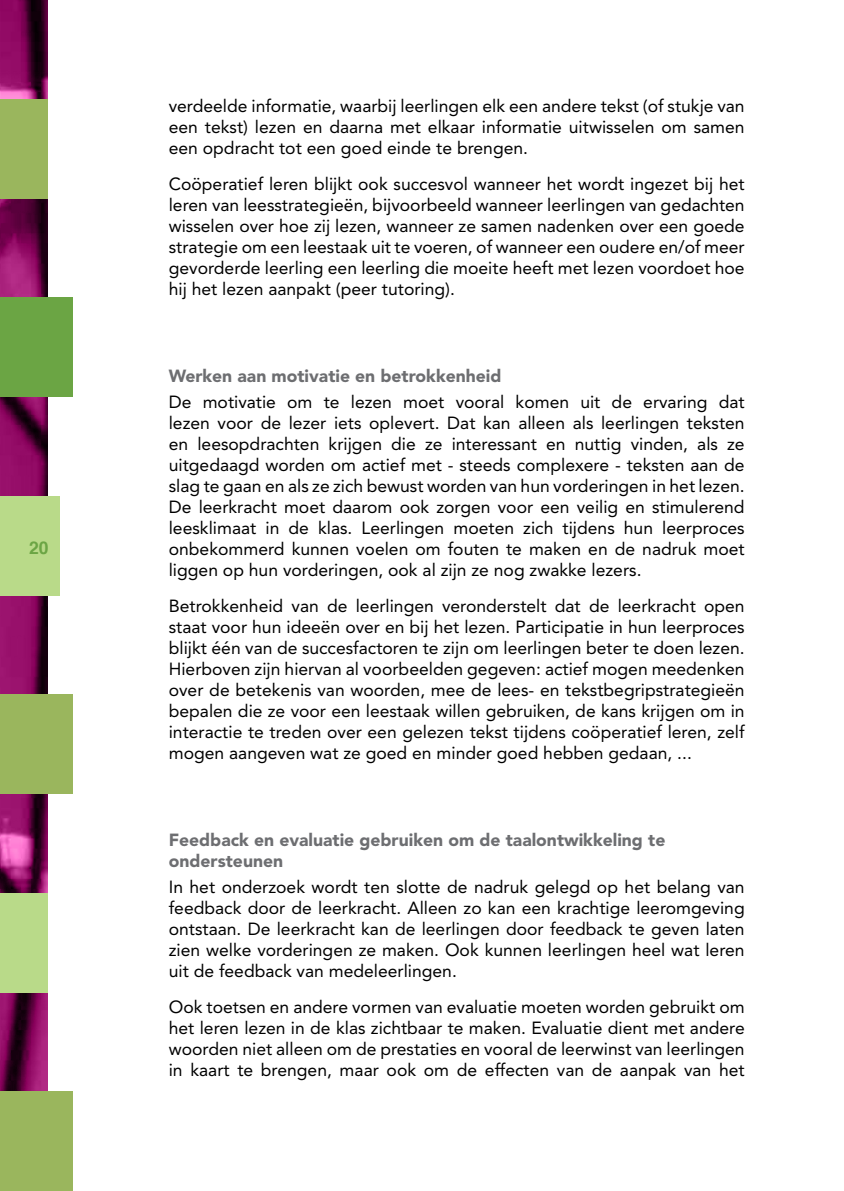
<style>
.page{position:relative;width:844px;height:1191px;background:#fff}
.page>*{position:absolute;margin:0;border:0;box-sizing:border-box;transform-origin:0 0}
.t1{font:17.5px/21px "Avenir LT Std";color:#000;text-align:justify}
.t2{font:900 17.5px/21px "Avenir LT Std";color:#6d6e71}
.t3{font:700 17.5px "Helvetica";color:#6ba544}
</style>
<div class="page">
<img style="left:0;top:0;width:48px;height:1091px">
<div style="left:0;top:99px;width:48px;height:99px;background:#9ab65d"></div>
<div style="left:0;top:298px;width:73px;height:99px;background:#6ba544"></div>
<div style="left:0;top:496px;width:60px;height:99px;background:#b9da89"></div>
<div style="left:0;top:694px;width:73px;height:100px;background:#9ab65d"></div>
<div style="left:0;top:893px;width:48px;height:99px;background:#b9da89"></div>
<div style="left:0;top:1091px;width:73px;height:100px;background:#9ab65d"></div>
<p class="t3" style="left:29px;top:533px;width:21px">20</p>
<p class="t1" style="left:169px;top:96px;width:577px">verdeelde informatie, waarbij leerlingen elk een andere tekst (of stukje van een tekst) lezen en daarna met elkaar informatie uitwisselen om samen een opdracht tot een goed einde te brengen.</p>
<p class="t1" style="left:169px;top:174px;width:577px">Coöperatief leren blijkt ook succesvol wanneer het wordt ingezet bij het leren van leesstrategieën, bijvoorbeeld wanneer leerlingen van gedachten wisselen over hoe zij lezen, wanneer ze samen nadenken over een goede strategie om een leestaak uit te voeren, of wanneer een oudere en/of meer gevorderde leerling een leerling die moeite heeft met lezen voordoet hoe hij het lezen aanpakt (peer tutoring).</p>
<p class="t2" style="left:169px;top:365px;width:334px">Werken aan motivatie en betrokkenheid</p>
<p class="t1" style="left:169px;top:391px;width:577px">De motivatie om te lezen moet vooral komen uit de ervaring dat lezen voor de lezer iets oplevert. Dat kan alleen als leerlingen teksten en leesopdrachten krijgen die ze interessant en nuttig vinden, als ze uitgedaagd worden om actief met - steeds complexere - teksten aan de slag te gaan en als ze zich bewust worden van hun vorderingen in het lezen.<br>De leerkracht moet daarom ook zorgen voor een veilig en stimulerend leesklimaat in de klas. Leerlingen moeten zich tijdens hun leerproces onbekommerd kunnen voelen om fouten te maken en de nadruk moet liggen op hun vorderingen, ook al zijn ze nog zwakke lezers.</p>
<p class="t1" style="left:169px;top:595px;width:577px">Betrokkenheid van de leerlingen veronderstelt dat de leerkracht open staat voor hun ideeën over en bij het lezen. Participatie in hun leerproces blijkt één van de succesfactoren te zijn om leerlingen beter te doen lezen.<br>Hierboven zijn hiervan al voorbeelden gegeven: actief mogen meedenken over de betekenis van woorden, mee de lees- en tekstbegripstrategieën bepalen die ze voor een leestaak willen gebruiken, de kans krijgen om in interactie te treden over een gelezen tekst tijdens coöperatief leren, zelf mogen aangeven wat ze goed en minder goed hebben gedaan, ...</p>
<p class="t2" style="left:169px;top:829px;width:498px">Feedback en evaluatie gebruiken om de taalontwikkeling te ondersteunen</p>
<p class="t1" style="left:169px;top:876px;width:577px">In het onderzoek wordt ten slotte de nadruk gelegd op het belang van feedback door de leerkracht. Alleen zo kan een krachtige leeromgeving ontstaan. De leerkracht kan de leerlingen door feedback te geven laten zien welke vorderingen ze maken. Ook kunnen leerlingen heel wat leren uit de feedback van medeleerlingen.</p>
<p class="t1" style="left:169px;top:996px;width:577px">Ook toetsen en andere vormen van evaluatie moeten worden gebruikt om het leren lezen in de klas zichtbaar te maken. Evaluatie dient met andere woorden niet alleen om de prestaties en vooral de leerwinst van leerlingen in kaart te brengen, maar ook om de effecten van de aanpak van het</p>
</div>
